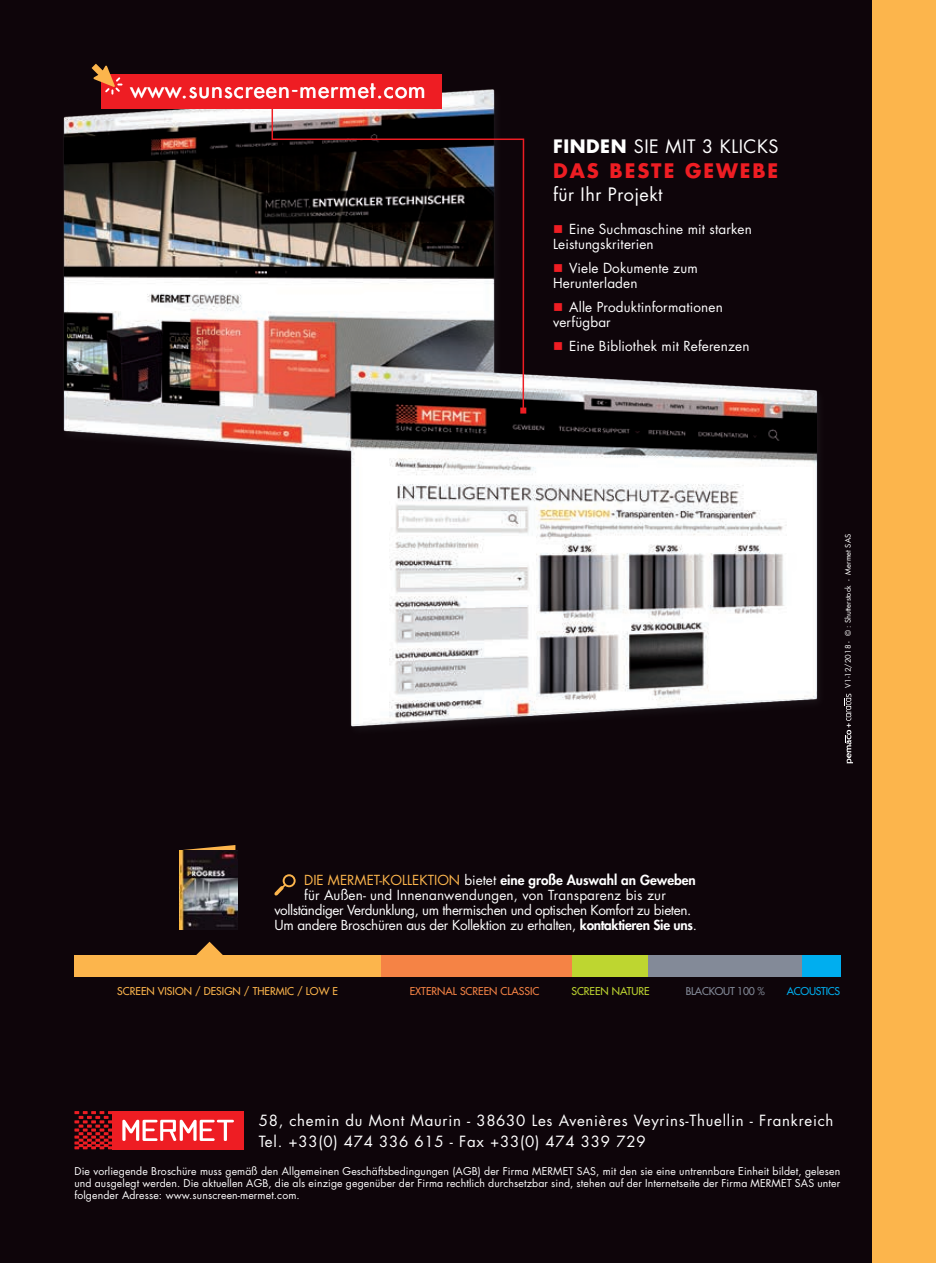
<style>
.page{position:relative;width:936px;height:1263px;background:#fff}
.page>*{position:absolute;margin:0;border:0;box-sizing:border-box;transform-origin:0 0}
.t1{font:22.5px "Futura";letter-spacing:.05em;color:#fff}
.t2{font:700 19.5px "Futura";letter-spacing:.1em;color:#ee1d23}
.t3{font:18px "Futura";letter-spacing:.025em;color:#fff}
.t4{font:15px/21px "Futura";letter-spacing:.05em;color:#fff}
.t5{font:13.5px/15px "Futura";letter-spacing:-.02em;color:#fff;text-align:center}
.t6{font:13.5px/15px "Futura";letter-spacing:.01em;color:#fff}
.t7{font:800 13.5px "Futura";color:#fff}
.t8{font:10.5px/12px "Futura";letter-spacing:.01em;color:#fff;text-align:justify}
.t9{font:10.5px "Futura";color:#fcb54c}
.t10{font:10.5px "Futura";color:#f58345}
.t11{font:10.5px "Futura";color:#bed630}
.t12{font:10.5px "Futura";letter-spacing:-.025em;color:#838a98}
.t13{font:10.5px "Futura";letter-spacing:-.025em;color:#00aeef}
.t14{font:7.5px "Futura";color:#fff}
.s1{font-weight:700}
.s2{color:#ee1d23}
.s3{font-weight:400;color:#fcb54c}
.s4{font-weight:400}
.s5{font-weight:800}
</style>
<div class="page">
<img style="left:0;top:0;width:935px;height:1263px">
<div style="left:101px;top:74px;width:340px;height:34px;background:#ee1d23"></div>
<svg style="left:271px;top:95px;width:254px;height:317px"></svg>
<svg style="left:520px;top:408px;width:6px;height:6px"></svg>
<svg style="left:91px;top:64px;width:31px;height:31px"></svg>
<p class="t1" style="left:130px;top:75px;width:296px">www.sunscreen-mermet.com</p>
<p class="t3" style="left:553px;top:134px;width:227px"><span class="s1">FINDEN</span> SIE MIT 3 KLICKS</p>
<p class="t2" style="left:553px;top:157px;width:227px">DAS BESTE GEWEBE</p>
<p class="t3" style="left:553px;top:182px;width:111px">für Ihr Projekt</p>
<p class="t6" style="left:553px;top:221px;width:200px"><span class="s2">■</span> Eine Suchmaschine mit starken<br>Leistungskriterien</p>
<p class="t6" style="left:553px;top:260px;width:146px"><span class="s2">■</span> Viele Dokumente zum<br>Herunterladen</p>
<p class="t6" style="left:553px;top:299px;width:171px"><span class="s2">■</span> Alle Produktinformationen verfügbar</p>
<p class="t6" style="left:553px;top:338px;width:198px"><span class="s2">■</span> Eine Bibliothek mit Referenzen</p>
<p class="t14" style="left:842px;top:688px;width:155px;rotate:-90deg">V1-12/2018 - © : Shutterstock - Mermet SAS</p>
<p class="t7" style="left:304px;top:871px;width:393px"><span class="s3">DIE MERMET-KOLLEKTION</span> <span class="s4">bietet</span> eine große Auswahl an Geweben</p>
<p class="t5" style="left:274px;top:887px;width:424px">für Außen- und Innenanwendungen, von Transparenz bis zur vollständiger Verdunklung, um thermischen und optischen Komfort zu bieten.<br>Um andere Broschüren aus der Kollektion zu erhalten, <span class="s5">kontaktieren Sie uns</span>.</p>
<p class="t9" style="left:117px;top:984px;width:222px">SCREEN VISION / DESIGN / THERMIC / LOW E</p>
<p class="t10" style="left:410px;top:984px;width:131px">EXTERNAL SCREEN CLASSIC</p>
<p class="t11" style="left:571px;top:984px;width:80px">SCREEN NATURE</p>
<p class="t12" style="left:685px;top:984px;width:81px">BLACKOUT 100 %</p>
<p class="t13" style="left:786px;top:984px;width:55px">ACOUSTICS</p>
<p class="t4" style="left:259px;top:1109px;width:576px">58, chemin du Mont Maurin - 38630 Les Avenières Veyrins-Thuellin - Frankreich<br>Tel. +33(0) 474 336 615 - Fax +33(0) 474 339 729</p>
<p class="t8" style="left:74px;top:1165px;width:767px">Die vorliegende Broschüre muss gemäß den Allgemeinen Geschäftsbedingungen (AGB) der Firma MERMET SAS, mit den sie eine untrennbare Einheit bildet, gelesen und ausgelegt werden. Die aktuellen AGB, die als einzige gegenüber der Firma rechtlich durchsetzbar sind, stehen auf der Internetseite der Firma MERMET SAS unter folgender Adresse: www.sunscreen-mermet.com.</p>
</div>
